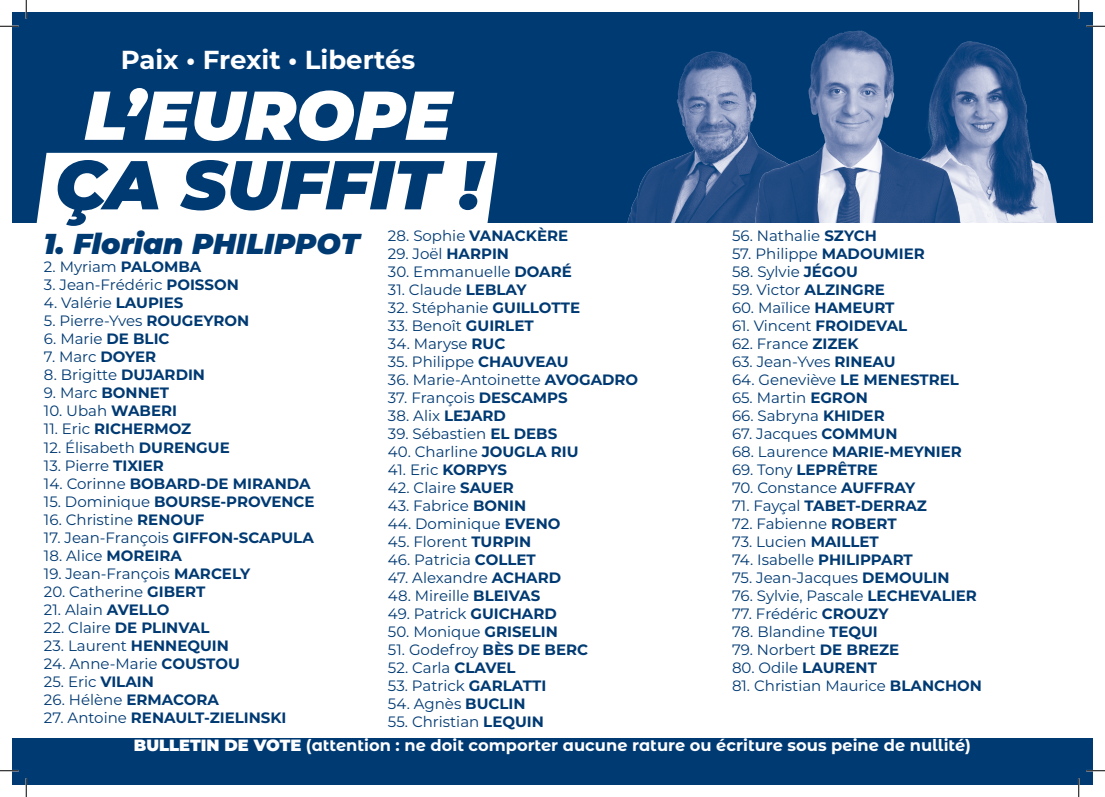
<style>
.page{position:relative;width:1105px;height:797px;background:#fff}
.page>*{position:absolute;margin:0;border:0;box-sizing:border-box;transform-origin:0 0}
.t1{font:italic 900 68.88px "Montserrat";color:#003a73}
.t2{font:italic 900 68.88px "Montserrat";color:#fff}
.t3{font:italic 900 28.75px "Montserrat";color:#003a73}
.t4{font:700 26px "Montserrat";color:#fff}
.t5{font:700 16.25px "Montserrat Alternates";color:#fff}
.t6{font:15px "Montserrat";color:#003a73}
.t7{font:700 15px "Montserrat";color:#003a73}
.s1{font-weight:700}
.s2{font-weight:400}
.s3{font-family:"Montserrat";font-weight:900}
</style>
<div class="page">
<div style="left:12px;top:735px;width:1081px;height:50px;background:#003a73"></div>
<div style="left:12px;top:12px;width:1081px;height:214px;background:#003a73"></div>
<img style="left:627px;top:51px;width:114px;height:172px">
<img style="left:982px;top:43px;width:75px;height:180px">
<img style="left:741px;top:30px;width:241px;height:193px">
<div style="left:12px;top:223px;width:1081px;height:514px;background:#fff"></div>
<div style="left:36px;top:153px;width:461px;height:70px;background:#fff"></div>
<svg style="left:0;top:25px;width:19px;height:2px"></svg>
<svg style="left:1086px;top:25px;width:19px;height:2px"></svg>
<svg style="left:0;top:770px;width:19px;height:1px"></svg>
<svg style="left:1086px;top:770px;width:19px;height:1px"></svg>
<svg style="left:25px;top:0;width:2px;height:19px"></svg>
<svg style="left:25px;top:778px;width:2px;height:19px"></svg>
<svg style="left:1078px;top:0;width:1px;height:19px"></svg>
<svg style="left:1078px;top:778px;width:1px;height:19px"></svg>
<p class="t4" style="left:121px;top:41px;width:296px">Paix • Frexit • Libertés</p>
<p class="t2" style="left:84px;top:63px;width:369px">L’EUROPE</p>
<p class="t1" style="left:55px;top:133px;width:428px">ÇA SUFFIT !</p>
<p class="t6" style="left:388px;top:225px;width:182px">28. Sophie <span class="s1">VANACKÈRE</span></p>
<p class="t6" style="left:388px;top:243px;width:123px">29. Joël <span class="s1">HARPIN</span></p>
<p class="t6" style="left:388px;top:261px;width:185px">30. Emmanuelle <span class="s1">DOARÉ</span></p>
<p class="t6" style="left:388px;top:279px;width:140px">31. Claude <span class="s1">LEBLAY</span></p>
<p class="t6" style="left:388px;top:297px;width:194px">32. Stéphanie <span class="s1">GUILLOTTE</span></p>
<p class="t6" style="left:388px;top:315px;width:147px">33. Benoît <span class="s1">GUIRLET</span></p>
<p class="t6" style="left:388px;top:333px;width:119px">34. Maryse <span class="s1">RUC</span></p>
<p class="t6" style="left:388px;top:351px;width:182px">35. Philippe <span class="s1">CHAUVEAU</span></p>
<p class="t6" style="left:388px;top:369px;width:252px">36. Marie-Antoinette <span class="s1">AVOGADRO</span></p>
<p class="t6" style="left:388px;top:387px;width:181px">37. François <span class="s1">DESCAMPS</span></p>
<p class="t6" style="left:388px;top:405px;width:119px">38. Alix <span class="s1">LEJARD</span></p>
<p class="t6" style="left:388px;top:423px;width:171px">39. Sébastien <span class="s1">EL DEBS</span></p>
<p class="t6" style="left:388px;top:441px;width:192px">40. Charline <span class="s1">JOUGLA RIU</span></p>
<p class="t6" style="left:388px;top:459px;width:121px">41. Eric <span class="s1">KORPYS</span></p>
<p class="t6" style="left:388px;top:477px;width:127px">42. Claire <span class="s1">SAUER</span></p>
<p class="t6" style="left:388px;top:495px;width:140px">43. Fabrice <span class="s1">BONIN</span></p>
<p class="t6" style="left:388px;top:513px;width:174px">44. Dominique <span class="s1">EVENO</span></p>
<p class="t6" style="left:388px;top:531px;width:145px">45. Florent <span class="s1">TURPIN</span></p>
<p class="t6" style="left:388px;top:549px;width:149px">46. Patricia <span class="s1">COLLET</span></p>
<p class="t6" style="left:388px;top:567px;width:175px">47. Alexandre <span class="s1">ACHARD</span></p>
<p class="t6" style="left:388px;top:585px;width:154px">48. Mireille <span class="s1">BLEIVAS</span></p>
<p class="t6" style="left:388px;top:603px;width:170px">49. Patrick <span class="s1">GUICHARD</span></p>
<p class="t6" style="left:388px;top:621px;width:171px">50. Monique <span class="s1">GRISELIN</span></p>
<p class="t6" style="left:388px;top:639px;width:202px">51. Godefroy <span class="s1">BÈS DE BERC</span></p>
<p class="t6" style="left:388px;top:657px;width:129px">52. Carla <span class="s1">CLAVEL</span></p>
<p class="t6" style="left:388px;top:675px;width:160px">53. Patrick <span class="s1">GARLATTI</span></p>
<p class="t6" style="left:388px;top:693px;width:139px">54. Agnès <span class="s1">BUCLIN</span></p>
<p class="t6" style="left:388px;top:711px;width:157px">55. Christian <span class="s1">LEQUIN</span></p>
<p class="t3" style="left:44px;top:222px;width:317px">1. Florian PHILIPPOT</p>
<p class="t6" style="left:44px;top:257px;width:159px">2. Myriam <span class="s1">PALOMBA</span></p>
<p class="t6" style="left:44px;top:275px;width:196px">3. Jean-Frédéric <span class="s1">POISSON</span></p>
<p class="t6" style="left:44px;top:293px;width:141px">4. Valérie <span class="s1">LAUPIES</span></p>
<p class="t6" style="left:44px;top:311px;width:207px">5. Pierre-Yves <span class="s1">ROUGEYRON</span></p>
<p class="t6" style="left:44px;top:329px;width:127px">6. Marie <span class="s1">DE BLIC</span></p>
<p class="t6" style="left:44px;top:347px;width:114px">7. Marc <span class="s1">DOYER</span></p>
<p class="t6" style="left:44px;top:365px;width:163px">8. Brigitte <span class="s1">DUJARDIN</span></p>
<p class="t6" style="left:44px;top:383px;width:127px">9. Marc <span class="s1">BONNET</span></p>
<p class="t6" style="left:44px;top:401px;width:135px">10. Ubah <span class="s1">WABERI</span></p>
<p class="t7" style="left:44px;top:418px;width:149px"><span class="s2">11. Eric</span> RICHERMOZ</p>
<p class="t6" style="left:44px;top:437px;width:187px">12. Élisabeth <span class="s1">DURENGUE</span></p>
<p class="t6" style="left:44px;top:455px;width:121px">13. Pierre <span class="s1">TIXIER</span></p>
<p class="t7" style="left:44px;top:472px;width:268px"><span class="s2">14. Corinne</span> BOBARD-DE MIRANDA</p>
<p class="t7" style="left:44px;top:490px;width:272px"><span class="s2">15. Dominique</span> BOURSE-PROVENCE</p>
<p class="t6" style="left:44px;top:509px;width:162px">16. Christine <span class="s1">RENOUF</span></p>
<p class="t6" style="left:44px;top:527px;width:271px">17. Jean-François <span class="s1">GIFFON-SCAPULA</span></p>
<p class="t6" style="left:44px;top:545px;width:139px">18. Alice <span class="s1">MOREIRA</span></p>
<p class="t6" style="left:44px;top:563px;width:208px">19. Jean-François <span class="s1">MARCELY</span></p>
<p class="t6" style="left:44px;top:581px;width:163px">20. Catherine <span class="s1">GIBERT</span></p>
<p class="t6" style="left:44px;top:599px;width:127px">21. Alain <span class="s1">AVELLO</span></p>
<p class="t6" style="left:44px;top:617px;width:167px">22. Claire <span class="s1">DE PLINVAL</span></p>
<p class="t6" style="left:44px;top:635px;width:186px">23. Laurent <span class="s1">HENNEQUIN</span></p>
<p class="t6" style="left:44px;top:653px;width:197px">24. Anne-Marie <span class="s1">COUSTOU</span></p>
<p class="t6" style="left:44px;top:671px;width:112px">25. Eric <span class="s1">VILAIN</span></p>
<p class="t6" style="left:44px;top:689px;width:177px">26. Hélène <span class="s1">ERMACORA</span></p>
<p class="t7" style="left:44px;top:706px;width:244px"><span class="s2">27. Antoine</span> RENAULT-ZIELINSKI</p>
<p class="t6" style="left:732px;top:225px;width:146px">56. Nathalie <span class="s1">SZYCH</span></p>
<p class="t6" style="left:732px;top:243px;width:194px">57. Philippe <span class="s1">MADOUMIER</span></p>
<p class="t6" style="left:732px;top:261px;width:127px">58. Sylvie <span class="s1">JÉGOU</span></p>
<p class="t6" style="left:732px;top:279px;width:154px">59. Victor <span class="s1">ALZINGRE</span></p>
<p class="t6" style="left:732px;top:297px;width:164px">60. Maïlice <span class="s1">HAMEURT</span></p>
<p class="t6" style="left:732px;top:315px;width:177px">61. Vincent <span class="s1">FROIDEVAL</span></p>
<p class="t6" style="left:732px;top:333px;width:128px">62. France <span class="s1">ZIZEK</span></p>
<p class="t6" style="left:732px;top:351px;width:165px">63. Jean-Yves <span class="s1">RINEAU</span></p>
<p class="t6" style="left:732px;top:369px;width:228px">64. Geneviève <span class="s1">LE MENESTREL</span></p>
<p class="t6" style="left:732px;top:387px;width:137px">65. Martin <span class="s1">EGRON</span></p>
<p class="t6" style="left:732px;top:405px;width:154px">66. Sabryna <span class="s1">KHIDER</span></p>
<p class="t6" style="left:732px;top:423px;width:167px">67. Jacques <span class="s1">COMMUN</span></p>
<p class="t7" style="left:732px;top:441px;width:231px"><span class="s2">68. Laurence</span> MARIE-MEYNIER</p>
<p class="t7" style="left:732px;top:459px;width:147px"><span class="s2">69. Tony</span> LEPRÊTRE</p>
<p class="t6" style="left:732px;top:477px;width:185px">70. Constance <span class="s1">AUFFRAY</span></p>
<p class="t7" style="left:732px;top:495px;width:196px"><span class="s2">71. Fayçal</span> TABET-DERRAZ</p>
<p class="t6" style="left:732px;top:513px;width:166px">72. Fabienne <span class="s1">ROBERT</span></p>
<p class="t6" style="left:732px;top:531px;width:148px">73. Lucien <span class="s1">MAILLET</span></p>
<p class="t6" style="left:732px;top:549px;width:182px">74. Isabelle <span class="s1">PHILIPPART</span></p>
<p class="t6" style="left:732px;top:567px;width:219px">75. Jean-Jacques <span class="s1">DEMOULIN</span></p>
<p class="t6" style="left:732px;top:585px;width:246px">76. Sylvie, Pascale <span class="s1">LECHEVALIER</span></p>
<p class="t6" style="left:732px;top:603px;width:158px">77. Frédéric <span class="s1">CROUZY</span></p>
<p class="t6" style="left:732px;top:621px;width:147px">78. Blandine <span class="s1">TEQUI</span></p>
<p class="t6" style="left:732px;top:639px;width:169px">79. Norbert <span class="s1">DE BREZE</span></p>
<p class="t6" style="left:732px;top:657px;width:146px">80. Odile <span class="s1">LAURENT</span></p>
<p class="t6" style="left:732px;top:675px;width:251px">81. Christian Maurice <span class="s1">BLANCHON</span></p>
<p class="t5" style="left:134px;top:733px;width:839px"><span class="s3">BULLETIN DE VOTE</span> (attention : ne doit comporter aucune rature ou écriture sous peine de nullité)</p>
</div>
